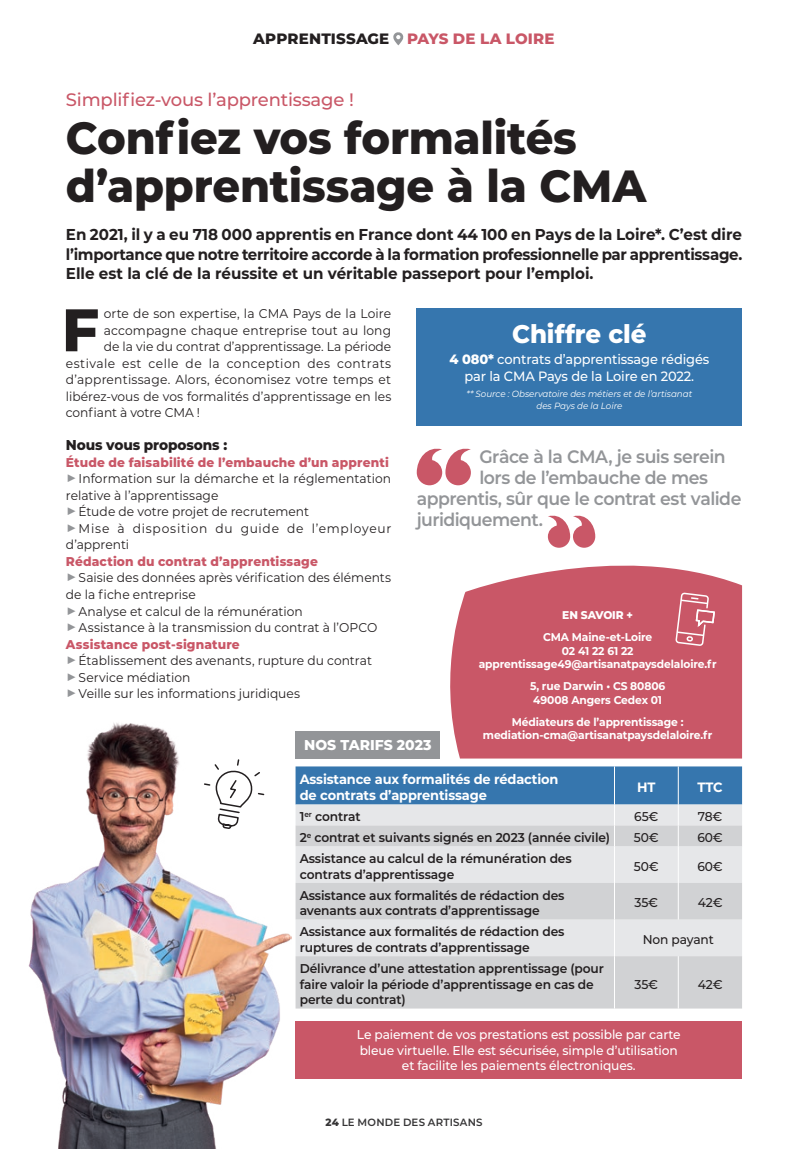
<style>
.page{position:relative;width:808px;height:1149px;background:#fff}
.page>*{position:absolute;margin:0;border:0;box-sizing:border-box;transform-origin:0 0}
.t1{font:800 59.85px "Montserrat";color:#231f20}
.t2{font:800 45px/48px "Montserrat";letter-spacing:-.005em;color:#231f20;scale:.96 1}
.t3{font:800 25.5px "Montserrat";letter-spacing:-.005em;color:#fff;scale:.96 1}
.t4{font:600 18px "Montserrat";letter-spacing:-.03em;color:#939598;scale:.96 1}
.t5{font:500 18px "Montserrat";letter-spacing:-.01em;color:#c95767}
.t6{font:700 15.75px/19.5px "Montserrat";color:#231f20;text-align:justify;scale:.96 1}
.t7{font:800 15px "Montserrat";letter-spacing:.015em;color:#231f20}
.t8{font:800 14.25px "Montserrat";letter-spacing:-.01em;color:#231f20;scale:.96 1}
.t9{font:800 14.25px "Montserrat";color:#fff}
.t10{font:700 13.5px/16.5px "Montserrat";letter-spacing:-.01em;color:#fff;scale:.96 1}
.t11{font:500 13.5px/16.5px "Montserrat";letter-spacing:-.01em;color:#fff;text-align:center;scale:.96 1}
.t12{font:12.75px/16.5px "Montserrat";letter-spacing:.005em;color:#231f20;scale:.96 1}
.t13{font:600 12.75px/15.8px "Montserrat";letter-spacing:-.01em;color:#231f20;scale:.96 1}
.t14{font:500 12.75px/15.8px "Montserrat";letter-spacing:-.01em;color:#fff;text-align:center;scale:.96 1}
.t15{font:12.75px "Montserrat";letter-spacing:.04em;color:#231f20;scale:.96 1}
.t16{font:500 12.75px "Montserrat";letter-spacing:-.01em;color:#231f20;scale:.96 1}
.t17{font:700 11.25px/13.5px "Montserrat";letter-spacing:-.01em;color:#fff;text-align:center;scale:.95 1}
.t18{font:800 11.25px "Montserrat";letter-spacing:-.01em;color:#fff;scale:.95 1}
.t19{font:600 10.5px "Montserrat";letter-spacing:.02em;color:#363536}
.t20{font:italic 9px/12px "Montserrat";letter-spacing:-.005em;color:#fff;text-align:center}
.s1{color:#c95767}
.s2{font-weight:800}
.s3{font-weight:800;color:#c95767}
.s4{font-weight:900;font-size:18px;color:#939598}
</style>
<div class="page">
<img style="left:28px;top:723px;width:264px;height:425px">
<div style="left:296px;top:1020px;width:446px;height:58px;background:#c95767"></div>
<svg style="left:296px;top:846px;width:446px;height:162px;background:#dadbdd"></svg>
<svg style="left:296px;top:766px;width:446px;height:80px;background:#8eadc8"></svg>
<hr style="left:614px;top:882px;width:1px;height:37px;background:#fff">
<hr style="left:678px;top:882px;width:1px;height:37px;background:#fff">
<hr style="left:614px;top:955px;width:1px;height:53px;background:#fff">
<hr style="left:678px;top:955px;width:1px;height:53px;background:#fff">
<hr style="left:614px;top:846px;width:1px;height:36px;background:#fff">
<hr style="left:678px;top:846px;width:1px;height:36px;background:#fff">
<hr style="left:614px;top:919px;width:1px;height:36px;background:#fff">
<div style="left:296px;top:731px;width:144px;height:27px;background:#939598"></div>
<svg style="left:450px;top:537px;width:292px;height:221px;fill:#c95767"></svg>
<svg style="left:675px;top:592px;width:41px;height:53px;background:#d27683"></svg>
<svg style="left:203px;top:758px;width:62px;height:71px"></svg>
<div style="left:417px;top:308px;width:325px;height:118px;background:#3676ae"></div>
<svg style="left:417px;top:448px;width:54px;height:37px"></svg>
<svg style="left:548px;top:515px;width:47px;height:32px"></svg>
<svg style="left:393px;top:32px;width:10px;height:13px"></svg>
<p class="t7" style="left:253px;top:28px;width:303px">APPRENTISSAGE <span class="s1">PAYS DE LA LOIRE</span></p>
<h3 class="t5" style="left:66px;top:87px;width:289px">Simplifiez-vous l’apprentissage !</h3>
<h2 class="t2" style="left:66px;top:112px;width:606px">Confiez vos formalités d’apprentissage à la CMA</h2>
<p class="t6" style="left:66px;top:224px;width:706px">En 2021, il y a eu 718 000 apprentis en France dont 44 100 en Pays de la Loire*. C’est dire l’importance que notre territoire accorde à la formation professionnelle par apprentissage.<br>Elle est la clé de la réussite et un véritable passeport pour l’emploi.</p>
<h1 class="t1" style="left:62px;top:286px;width:39px">F</h1>
<p class="t12" style="left:104px;top:305px;width:301px">orte de son expertise, la CMA Pays de la Loire</p>
<h3 class="t3" style="left:512px;top:315px;width:141px">Chiffre clé</h3>
<p class="t11" style="left:449px;top:350px;width:272px"><span class="s2">4 080*</span> contrats d’apprentissage rédigés par la CMA Pays de la Loire en 2022.</p>
<p class="t20" style="left:467px;top:387px;width:227px">** Source : Observatoire des métiers et de l’artisanat des Pays de la Loire</p>
<h3 class="t4" style="left:479px;top:444px;width:258px">Grâce à la CMA, je suis serein</h3>
<h3 class="t4" style="left:479px;top:465px;width:240px">lors de l’embauche de mes</h3>
<h3 class="t4" style="left:417px;top:486px;width:340px">apprentis, sûr que le contrat est valide</h3>
<h3 class="t4" style="left:417px;top:507px;width:133px">juridiquement.</h3>
<p class="t12" style="left:104px;top:321px;width:301px">accompagne chaque entreprise tout au long</p>
<p class="t12" style="left:104px;top:338px;width:301px">de la vie du contrat d’apprentissage. La période</p>
<p class="t15" style="left:66px;top:354px;width:340px">estivale est celle de la conception des contrats</p>
<p class="t12" style="left:66px;top:371px;width:340px">d’apprentissage. Alors, économisez votre temps et</p>
<p class="t12" style="left:66px;top:387px;width:340px">libérez-vous de vos formalités d’apprentissage en les</p>
<p class="t12" style="left:66px;top:404px;width:141px">confiant à votre CMA !</p>
<p class="t8" style="left:66px;top:434px;width:170px">Nous vous proposons :</p>
<p class="t12" style="left:66px;top:453px;width:340px"><span class="s3">Étude de faisabilité de l’embauche d’un apprenti </span><span class="s4">▶</span>Information sur la démarche et la réglementation relative à l’apprentissage<br><span class="s4">▶</span>Étude de votre projet de recrutement<br><span class="s4">▶</span>Mise à disposition du guide de l’employeur d’apprenti</p>
<p class="t12" style="left:66px;top:552px;width:340px"><span class="s3">Rédaction du contrat d’apprentissage<br></span><span class="s4">▶</span> Saisie des données après vérification des éléments de la fiche entreprise<br><span class="s4">▶</span> Analyse et calcul de la rémunération<br><span class="s4">▶</span> Assistance à la transmission du contrat à l’OPCO <span class="s3">Assistance post-signature<br></span><span class="s4">▶</span>Établissement des avenants, rupture du contrat<br><span class="s4">▶</span> Service médiation<br><span class="s4">▶</span>Veille sur les informations juridiques</p>
<p class="t18" style="left:562px;top:606px;width:76px">EN SAVOIR +</p>
<p class="t17" style="left:479px;top:629px;width:252px">CMA Maine-et-Loire<br>02 41 22 61 22 apprentissage49@artisanatpaysdelaloire.fr</p>
<p class="t17" style="left:530px;top:678px;width:144px;text-align:left">5, rue Darwin • CS 80806<br>49008 Angers Cedex 01</p>
<p class="t17" style="left:483px;top:714px;width:243px">Médiateurs de l’apprentissage : mediation-cma@artisanatpaysdelaloire.fr</p>
<p class="t9" style="left:304px;top:734px;width:129px">NOS TARIFS 2023</p>
<p class="t10" style="left:300px;top:769px;width:271px">Assistance aux formalités de rédaction de contrats d’apprentissage</p>
<p class="t10" style="left:637px;top:778px;width:21px">HT</p>
<p class="t10" style="left:697px;top:778px;width:28px">TTC</p>
<p class="t13" style="left:300px;top:808px;width:65px">1<sup>er</sup> contrat</p>
<p class="t16" style="left:634px;top:807px;width:27px">65€</p>
<p class="t16" style="left:698px;top:807px;width:27px">78€</p>
<p class="t13" style="left:300px;top:828px;width:325px">2<sup>e</sup> contrat et suivants signés en 2023 (année civile)</p>
<p class="t16" style="left:634px;top:828px;width:27px">50€</p>
<p class="t16" style="left:697px;top:828px;width:28px">60€</p>
<p class="t13" style="left:300px;top:849px;width:285px">Assistance au calcul de la rémunération des contrats d’apprentissage</p>
<p class="t16" style="left:634px;top:857px;width:27px">50€</p>
<p class="t16" style="left:697px;top:857px;width:28px">60€</p>
<p class="t13" style="left:300px;top:886px;width:277px">Assistance aux formalités de rédaction des avenants aux contrats d’apprentissage</p>
<p class="t16" style="left:635px;top:893px;width:26px">35€</p>
<p class="t16" style="left:698px;top:893px;width:27px">42€</p>
<p class="t13" style="left:300px;top:922px;width:277px">Assistance aux formalités de rédaction des ruptures de contrats d’apprentissage</p>
<p class="t16" style="left:643px;top:930px;width:76px">Non payant</p>
<p class="t13" style="left:300px;top:959px;width:318px">Délivrance d’une attestation apprentissage (pour faire valoir la période d’apprentissage en cas de perte du contrat)</p>
<p class="t16" style="left:635px;top:974px;width:26px">35€</p>
<p class="t16" style="left:698px;top:974px;width:27px">42€</p>
<p class="t14" style="left:357px;top:1025px;width:339px">Le paiement de vos prestations est possible par carte bleue virtuelle. Elle est sécurisée, simple d’utilisation et facilite les paiements électroniques.</p>
<p class="t19" style="left:325px;top:1114px;width:159px"><span class="s2">24</span> LE MONDE DES ARTISANS</p>
</div>
